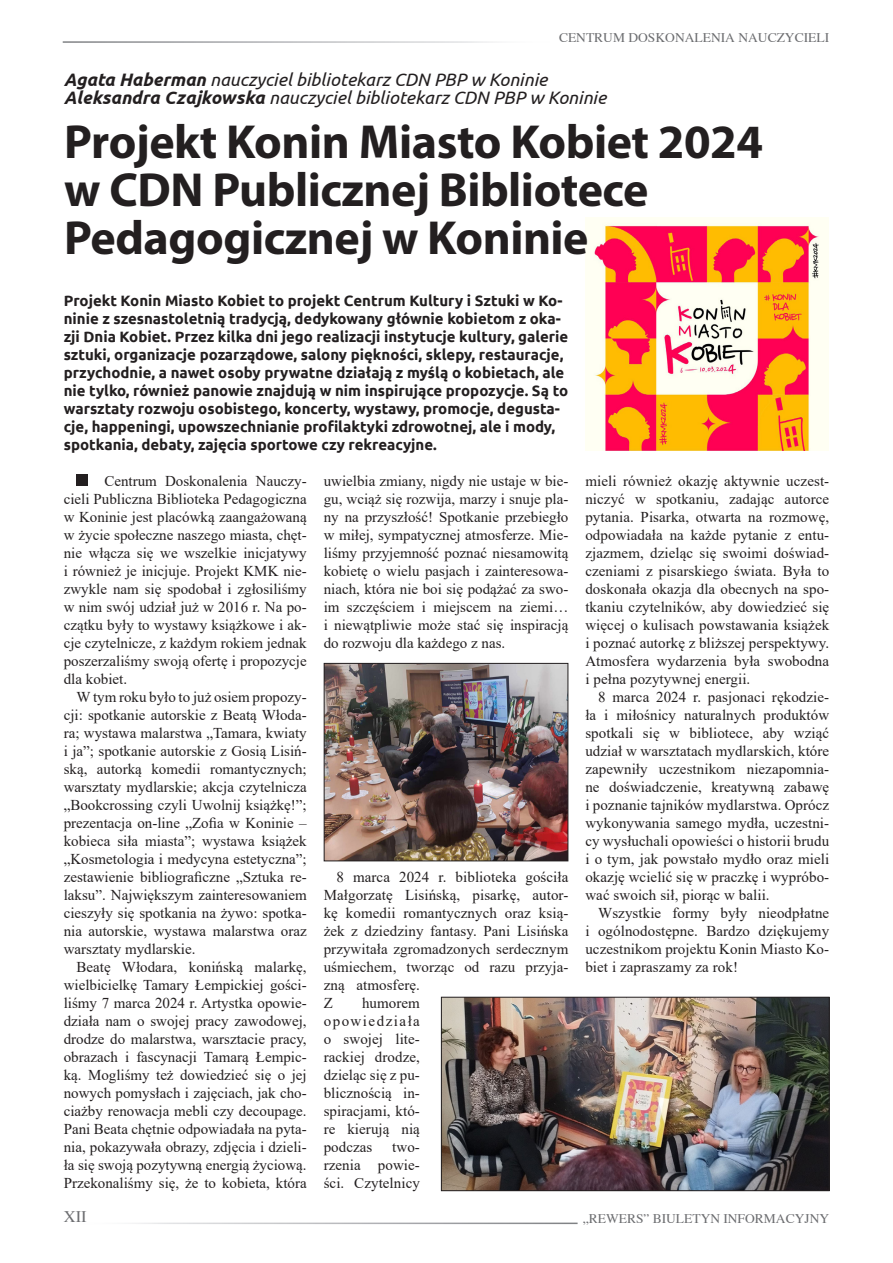
<style>
.page{position:relative;width:893px;height:1263px;background:#fff}
.page>*{position:absolute;margin:0;border:0;box-sizing:border-box;transform-origin:0 0}
.tytul_ok{font:700 48px "Myriad Pro";letter-spacing:-.01em;color:#231f20}
.t1{font:italic 18px/18px "Ubuntu";color:#231f20}
.t2{font:16.5px "Toronto Plain";color:#6c6d70}
.tekst{font:15px/18px "Times New Roman";letter-spacing:.005em;color:#231f20;text-align:justify}
.tekst-2{font:700 15px/18px "Ubuntu";color:#231f20}
.t3{font:13.5px "Toronto Plain";color:#6c6d70}
.s1{font-weight:700}
</style>
<div class="page">
<img style="left:585px;top:218px;width:243px;height:232px">
<div style="left:77px;top:474px;width:11px;height:12px;background:#231f20"></div>
<img style="left:326px;top:665px;width:240px;height:194px">
<div style="left:324px;top:663px;width:244px;height:198px;border:1px solid #231f20"></div>
<img style="left:443px;top:999px;width:384px;height:190px">
<div style="left:441px;top:997px;width:388px;height:194px;border:1px solid #231f20"></div>
<p class="t3" style="left:559px;top:29px;width:272px">CENTRUM DOSKONALENIA NAUCZYCIELI</p>
<p class="t1" style="left:64px;top:70px;width:544px"><span class="s1">Agata Haberman</span> nauczyciel bibliotekarz CDN PBP w Koninie<br><span class="s1">Aleksandra Czajkowska</span> nauczyciel bibliotekarz CDN PBP w Koninie</p>
<p class="tytul_ok" style="left:64px;top:111px;width:700px">Projekt Konin Miasto Kobiet 2024</p>
<p class="tytul_ok" style="left:64px;top:159px;width:586px">w CDN Publicznej Bibliotece</p>
<p class="tytul_ok" style="left:64px;top:207px;width:526px">Pedagogicznej w Koninie</p>
<p class="tekst-2" style="left:64px;top:291px;width:506px">Projekt Konin Miasto Kobiet to projekt Centrum Kultury i Sztuki w Ko&shy;ninie z szesnastoletnią tradycją, dedykowany głównie kobietom z oka&shy;zji Dnia Kobiet. Przez kilka dni jego realizacji instytucje kultury, galerie sztuki, organizacje pozarządowe, salony piękności, sklepy, restauracje, przychodnie, a nawet osoby prywatne działają z myślą o kobietach, ale nie tylko, również panowie znajdują w nim inspirujące propozycje. Są to warsztaty rozwoju osobistego, koncerty, wystawy, promocje, degusta&shy;cje, happeningi, upowszechnianie profilaktyki zdrowotnej, ale i mody, spotkania, debaty, zajęcia sportowe czy rekreacyjne.</p>
<p class="tekst" style="left:64px;top:472px;width:244px;text-indent:41px">Centrum Doskonalenia Nauczy&shy;cieli Publiczna Biblioteka Pedagogiczna w Koninie jest placówką zaangażowaną w życie społeczne naszego miasta, chęt&shy;nie włącza się we wszelkie inicjatywy i również je inicjuje. Projekt KMK nie&shy;zwykle nam się spodobał i zgłosiliśmy w nim swój udział już w 2016 r. Na po&shy;czątku były to wystawy książkowe i ak&shy;cje czytelnicze, z każdym rokiem jednak poszerzaliśmy swoją ofertę i propozycje dla kobiet.</p>
<p class="tekst" style="left:64px;top:688px;width:244px;text-indent:13px">W tym roku było to już osiem propozy&shy;cji: spotkanie autorskie z Beatą Włoda&shy;ra; wystawa malarstwa „Tamara, kwiaty i ja”; spotkanie autorskie z Gosią Lisiń&shy;ską, autorką komedii romantycznych; warsztaty mydlarskie; akcja czytelnicza „Bookcrossing czyli Uwolnij książkę!”; prezentacja on-line „Zofia w Koninie – kobieca siła miasta”; wystawa książek „Kosmetologia i medycyna estetyczna”; zestawienie bibliograficzne „Sztuka re&shy;laksu”. Największym zainteresowaniem cieszyły się spotkania na żywo: spotka&shy;nia autorskie, wystawa malarstwa oraz warsztaty mydlarskie.</p>
<p class="tekst" style="left:64px;top:958px;width:244px;text-indent:13px">Beatę Włodara, konińską malarkę, wielbicielkę Tamary Łempickiej gości&shy;liśmy 7 marca 2024 r. Artystka opowie&shy;działa nam o swojej pracy zawodowej, drodze do malarstwa, warsztacie pracy, obrazach i fascynacji Tamarą Łempic&shy;ką. Mogliśmy też dowiedzieć się o jej nowych pomysłach i zajęciach, jak cho&shy;ciażby renowacja mebli czy decoupage.<br>Pani Beata chętnie odpowiadała na pyta&shy;nia, pokazywała obrazy, zdjęcia i dzieli&shy;ła się swoją pozytywną energią życiową.<br>Przekonaliśmy się, że to kobieta, która</p>
<p class="tekst" style="left:324px;top:472px;width:246px">uwielbia zmiany, nigdy nie ustaje w bie&shy;gu, wciąż się rozwija, marzy i snuje pla&shy;ny na przyszłość! Spotkanie przebiegło w miłej, sympatycznej atmosferze. Mie&shy;liśmy przyjemność poznać niesamowitą kobietę o wielu pasjach i zainteresowa&shy;niach, która nie boi się podążać za swo&shy;im szczęściem i miejscem na ziemi… i niewątpliwie może stać się inspiracją do rozwoju dla każdego z nas.</p>
<p class="tekst" style="left:324px;top:868px;width:246px;text-align:left;text-indent:13px">8 marca 2024 r. biblioteka gościła<br>Małgorzatę Lisińską, pisarkę, autor&shy;kę komedii romantycznych oraz ksią&shy;żek z dziedziny fantasy. Pani Lisińska przywitała zgromadzonych serdecznym uśmiechem, tworząc od razu przyja&shy;zną atmosferę.<br>Z</p>
<p class="tekst" style="left:324px;top:994px;width:98px;text-indent:38px">humorem opowiedziała o swojej lite&shy;rackiej drodze, dzieląc się z pu&shy;blicznością in&shy;spiracjami, któ&shy;re kierują nią podczas</p>
<p class="tekst" style="left:324px;top:1138px;width:98px;text-indent:69px">two&shy;rzenia powie&shy;ści. Czytelnicy</p>
<p class="tekst" style="left:585px;top:472px;width:245px">mieli również okazję aktywnie uczest&shy;niczyć w spotkaniu, zadając autorce pytania. Pisarka, otwarta na rozmowę, odpowiadała na każde pytanie z entu&shy;zjazmem, dzieląc się swoimi doświad&shy;czeniami z pisarskiego świata. Była to doskonała okazja dla obecnych na spo&shy;tkaniu czytelników, aby dowiedzieć się więcej o kulisach powstawania książek i poznać autorkę z bliższej perspektywy.<br>Atmosfera wydarzenia była swobodna i pełna pozytywnej energii.</p>
<p class="tekst" style="left:585px;top:688px;width:245px;text-indent:13px">8 marca 2024 r. pasjonaci rękodzie&shy;ła i miłośnicy naturalnych produktów spotkali się w bibliotece, aby wziąć udział w warsztatach mydlarskich, które zapewniły uczestnikom niezapomnia&shy;ne doświadczenie, kreatywną zabawę i poznanie tajników mydlarstwa. Oprócz wykonywania samego mydła, uczestni&shy;cy wysłuchali opowieści o historii brudu i o tym, jak powstało mydło oraz mieli okazję wcielić się w praczkę i wypróbo&shy;wać swoich sił, piorąc w balii.</p>
<p class="tekst" style="left:585px;top:904px;width:245px;text-indent:13px">Wszystkie formy były nieodpłatne i ogólnodostępne. Bardzo dziękujemy uczestnikom projektu Konin Miasto Ko&shy;biet i zapraszamy za rok!</p>
<p class="t2" style="left:64px;top:1207px;width:24px">XII</p>
<p class="t3" style="left:583px;top:1211px;width:248px">„REWERS” BIULETYN INFORMACYJNY</p>
</div>
